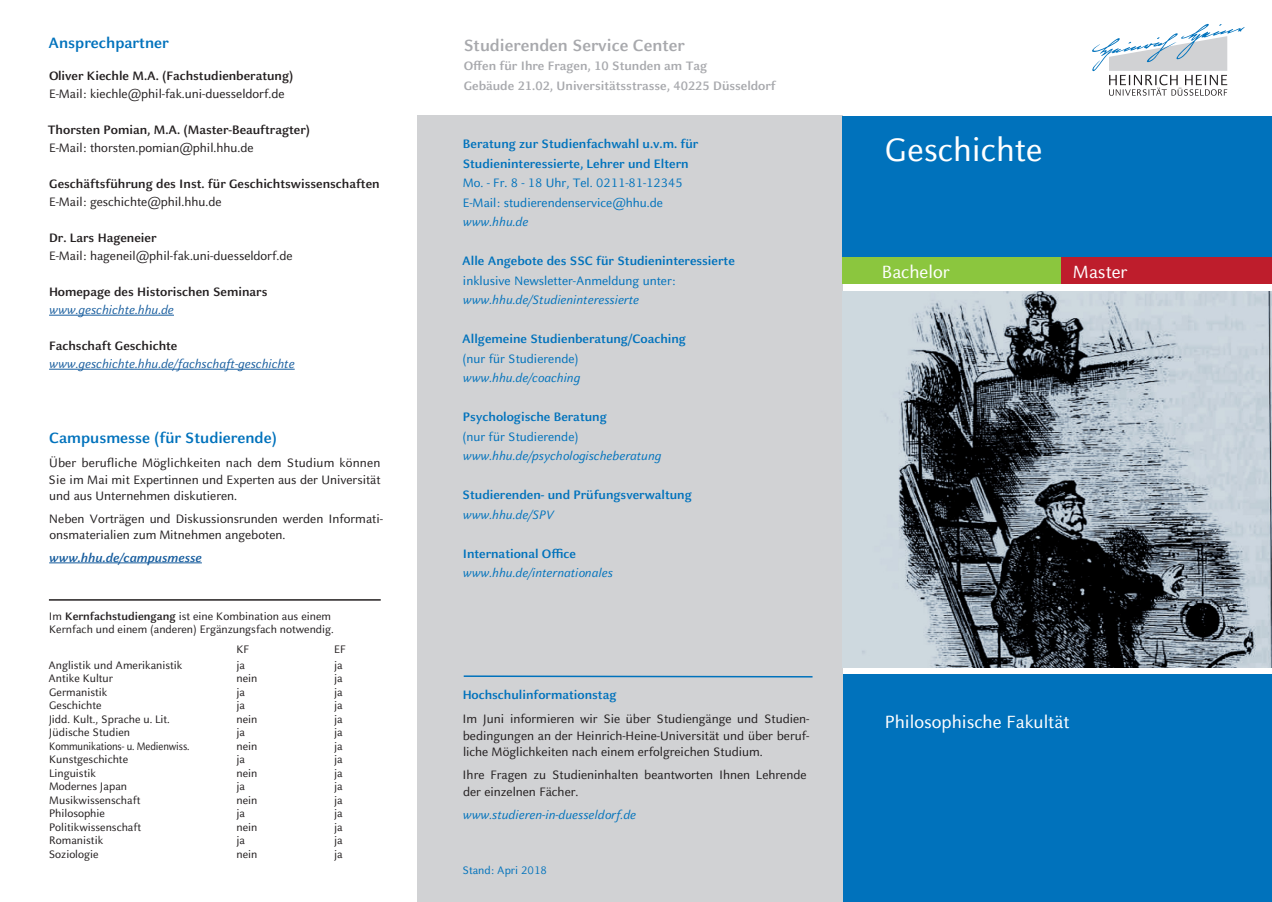
<style>
.page{position:relative;width:1272px;height:902px;background:#fff}
.page>*{position:absolute;margin:0;border:0;box-sizing:border-box;transform-origin:0 0}
.t1{font:36px "HHU Celeste Sans";color:#fff}
.t2{font:19.5px "HHU Celeste Sans";color:#fff}
.t3{font:700 18px "HHU Celeste Sans";color:#a8a9ad}
.t4{font:700 16.5px "HHU Celeste Sans";color:#0072bc}
.t5{font:13.5px/16.5px "HHU Celeste Sans";color:#231f20;text-align:justify}
.t6{font:700 13.5px/19.5px "HHU Celeste Sans";color:#0072bc}
.t7{font:700 13.5px "HHU Celeste Sans";color:#231f20}
.t8{font:italic 13.5px "HHU Celeste Sans";color:#0072bc}
.t9{font:13.5px/19.5px "HHU Celeste Sans";color:#0072bc}
.t10{font:700 13.5px/19.5px "HHU Celeste Sans";color:#a8a9ad}
.t11{font:italic 13.5px "HHU Celeste Sans";color:#175d9e}
.t12{font:italic 700 13.5px "HHU Celeste Sans";color:#175d9e}
.t13{font:12px/13.5px "HHU Celeste Sans";color:#231f20}
.t14{font:12px "HHU Celeste Sans";color:#231f20;scale:.9 1}
.t15{font:12px "HHU Celeste Sans";color:#0072bc}
.s1{font-weight:700}
</style>
<div class="page">
<svg style="left:1092px;top:24px;width:152px;height:72px"></svg>
<div style="left:838px;top:674px;width:433px;height:227px;background:#0072bc"></div>
<div style="left:417px;top:116px;width:425px;height:785px;background:#d1d2d4"></div>
<img style="left:842px;top:291px;width:429px;height:377px">
<div style="left:842px;top:116px;width:429px;height:143px;background:#0072bc"></div>
<hr style="left:49px;top:315px;width:125px;height:1px;background:#175d9e">
<hr style="left:49px;top:369px;width:246px;height:1px;background:#175d9e">
<hr style="left:49px;top:562px;width:153px;height:1px;background:#175d9e">
<hr style="left:49px;top:599px;width:332px;height:1px;background:#231f20">
<div style="left:1060px;top:257px;width:211px;height:27px;background:#be1d2c"></div>
<div style="left:842px;top:257px;width:218px;height:27px;background:#8bc63e"></div>
<svg style="left:463px;top:675px;width:350px;height:3px"></svg>
<p class="t4" style="left:49px;top:32px;width:122px">Ansprechpartner</p>
<p class="t7" style="left:49px;top:67px;width:246px">Oliver Kiechle M.A. (Fachstudienberatung)</p>
<p class="t5" style="left:49px;top:85px;width:237px">E-Mail: kiechle@phil-fak.uni-duesseldorf.de</p>
<p class="t7" style="left:48px;top:121px;width:264px">Thorsten Pomian, M.A. (Master-Beauftragter)</p>
<p class="t5" style="left:49px;top:139px;width:206px">E-Mail: thorsten.pomian@phil.hhu.de</p>
<p class="t7" style="left:49px;top:175px;width:332px">Geschäftsführung des Inst. für Geschichtswissenschaften</p>
<p class="t5" style="left:49px;top:193px;width:174px">E-Mail: geschichte@phil.hhu.de</p>
<p class="t7" style="left:49px;top:229px;width:109px">Dr. Lars Hageneier</p>
<p class="t5" style="left:49px;top:247px;width:245px">E-Mail: hageneil@phil-fak.uni-duesseldorf.de</p>
<p class="t7" style="left:49px;top:283px;width:220px">Homepage des Historischen Seminars</p>
<p class="t11" style="left:49px;top:301px;width:126px">www.geschichte.hhu.de</p>
<p class="t7" style="left:49px;top:337px;width:130px">Fachschaft Geschichte</p>
<p class="t11" style="left:49px;top:355px;width:247px">www.geschichte.hhu.de/fachschaft-geschichte</p>
<p class="t4" style="left:49px;top:427px;width:229px">Campusmesse (für Studierende)</p>
<p class="t5" style="left:49px;top:454px;width:333px">Über berufliche Möglichkeiten nach dem Studium können Sie im Mai mit Expertinnen und Experten aus der Universität und aus Unternehmen diskutieren.</p>
<p class="t5" style="left:49px;top:510px;width:335px">Neben Vorträgen und Diskussionsrunden werden Informati&shy;onsmaterialien zum Mitnehmen angeboten.</p>
<p class="t12" style="left:49px;top:549px;width:154px">www.hhu.de/campusmesse</p>
<p class="t13" style="left:49px;top:608px;width:286px">Im <span class="s1">Kernfachstudiengang</span> ist eine Kombination aus einem<br>Kernfach und einem (anderen) Ergänzungsfach notwendig.</p>
<p class="t13" style="left:236px;top:642px;width:14px">KF</p>
<p class="t13" style="left:334px;top:642px;width:13px">EF</p>
<p class="t13" style="left:48px;top:657px;width:135px">Anglistik und Amerikanistik</p>
<p class="t13" style="left:236px;top:657px;width:10px">ja</p>
<p class="t13" style="left:334px;top:657px;width:10px">ja</p>
<p class="t13" style="left:48px;top:671px;width:66px">Antike Kultur</p>
<p class="t13" style="left:236px;top:671px;width:22px">nein</p>
<p class="t13" style="left:334px;top:671px;width:10px">ja</p>
<p class="t13" style="left:49px;top:684px;width:60px">Germanistik</p>
<p class="t13" style="left:236px;top:684px;width:10px">ja</p>
<p class="t13" style="left:334px;top:684px;width:10px">ja</p>
<p class="t13" style="left:49px;top:698px;width:54px">Geschichte</p>
<p class="t13" style="left:236px;top:698px;width:10px">ja</p>
<p class="t13" style="left:334px;top:698px;width:10px">ja</p>
<p class="t13" style="left:49px;top:711px;width:122px">Jidd. Kult., Sprache u. Lit.</p>
<p class="t13" style="left:236px;top:711px;width:22px">nein</p>
<p class="t13" style="left:334px;top:711px;width:10px">ja</p>
<p class="t13" style="left:49px;top:725px;width:83px">Jüdische Studien</p>
<p class="t13" style="left:236px;top:725px;width:10px">ja</p>
<p class="t13" style="left:334px;top:725px;width:10px">ja</p>
<p class="t14" style="left:49px;top:738px;width:157px">Kommunikations- u. Medienwiss.</p>
<p class="t13" style="left:236px;top:738px;width:22px">nein</p>
<p class="t13" style="left:334px;top:738px;width:10px">ja</p>
<p class="t13" style="left:49px;top:752px;width:80px">Kunstgeschichte</p>
<p class="t13" style="left:236px;top:752px;width:10px">ja</p>
<p class="t13" style="left:334px;top:752px;width:10px">ja</p>
<p class="t13" style="left:49px;top:765px;width:48px">Linguistik</p>
<p class="t13" style="left:236px;top:765px;width:22px">nein</p>
<p class="t13" style="left:334px;top:765px;width:10px">ja</p>
<p class="t13" style="left:49px;top:779px;width:79px">Modernes Japan</p>
<p class="t13" style="left:236px;top:779px;width:10px">ja</p>
<p class="t13" style="left:334px;top:779px;width:10px">ja</p>
<p class="t13" style="left:49px;top:792px;width:93px">Musikwissenschaft</p>
<p class="t13" style="left:236px;top:792px;width:22px">nein</p>
<p class="t13" style="left:334px;top:792px;width:10px">ja</p>
<p class="t13" style="left:49px;top:806px;width:57px">Philosophie</p>
<p class="t13" style="left:236px;top:806px;width:10px">ja</p>
<p class="t13" style="left:334px;top:806px;width:10px">ja</p>
<p class="t13" style="left:49px;top:819px;width:94px">Politikwissenschaft</p>
<p class="t13" style="left:236px;top:819px;width:22px">nein</p>
<p class="t13" style="left:334px;top:819px;width:10px">ja</p>
<p class="t13" style="left:49px;top:833px;width:56px">Romanistik</p>
<p class="t13" style="left:236px;top:833px;width:10px">ja</p>
<p class="t13" style="left:334px;top:833px;width:10px">ja</p>
<p class="t13" style="left:49px;top:846px;width:51px">Soziologie</p>
<p class="t13" style="left:236px;top:846px;width:22px">nein</p>
<p class="t13" style="left:334px;top:846px;width:10px">ja</p>
<h3 class="t3" style="left:463px;top:33px;width:222px">Studierenden Service Center</h3>
<p class="t10" style="left:463px;top:56px;width:313px">Offen für Ihre Fragen, 10 Stunden am Tag<br>Gebäude 21.02, Universitätsstrasse, 40225 Düsseldorf</p>
<p class="t6" style="left:462px;top:134px;width:237px">Beratung zur Studienfachwahl u.v.m. für<br>Studieninteressierte, Lehrer und Eltern</p>
<p class="t9" style="left:463px;top:173px;width:221px">Mo. - Fr. 8 - 18 Uhr, Tel. 0211-81-12345<br>E-Mail: studierendenservice@hhu.de</p>
<p class="t8" style="left:463px;top:213px;width:67px">www.hhu.de</p>
<p class="t6" style="left:462px;top:251px;width:274px">Alle Angebote des SSC für Studieninteressierte</p>
<p class="t9" style="left:463px;top:270px;width:214px">inklusive Newsletter-Anmeldung unter:</p>
<p class="t8" style="left:463px;top:291px;width:178px">www.hhu.de/Studieninteressierte</p>
<p class="t6" style="left:462px;top:329px;width:225px">Allgemeine Studienberatung/Coaching</p>
<p class="t9" style="left:462px;top:348px;width:118px">(nur für Studierende)</p>
<p class="t8" style="left:463px;top:369px;width:119px">www.hhu.de/coaching</p>
<p class="t6" style="left:463px;top:407px;width:145px">Psychologische Beratung</p>
<p class="t9" style="left:462px;top:426px;width:118px">(nur für Studierende)</p>
<p class="t8" style="left:463px;top:447px;width:200px">www.hhu.de/psychologischeberatung</p>
<p class="t6" style="left:462px;top:485px;width:231px">Studierenden- und Prüfungsverwaltung</p>
<p class="t8" style="left:463px;top:506px;width:93px">www.hhu.de/SPV</p>
<p class="t6" style="left:463px;top:543px;width:115px">International Office</p>
<p class="t8" style="left:463px;top:564px;width:152px">www.hhu.de/internationales</p>
<p class="t6" style="left:463px;top:684px;width:155px">Hochschulinformationstag</p>
<p class="t5" style="left:462px;top:710px;width:348px">Im Juni informieren wir Sie über Studiengänge und Studien&shy;bedingungen an der Heinrich-Heine-Universität und über beruf&shy;liche Möglichkeiten nach einem erfolgreichen Studium.</p>
<p class="t5" style="left:462px;top:766px;width:345px">Ihre Fragen zu Studieninhalten beantworten Ihnen Lehrende der einzelnen Fächer.</p>
<p class="t8" style="left:463px;top:805px;width:175px">www.studieren-in-duesseldorf.de</p>
<p class="t15" style="left:462px;top:862px;width:86px">Stand: Apri 2018</p>
<h1 class="t1" style="left:884px;top:127px;width:159px">Geschichte</h1>
<h2 class="t2" style="left:881px;top:259px;width:69px">Bachelor</h2>
<h2 class="t2" style="left:1072px;top:259px;width:56px">Master</h2>
<h2 class="t2" style="left:884px;top:709px;width:186px">Philosophische Fakultät</h2>
</div>
